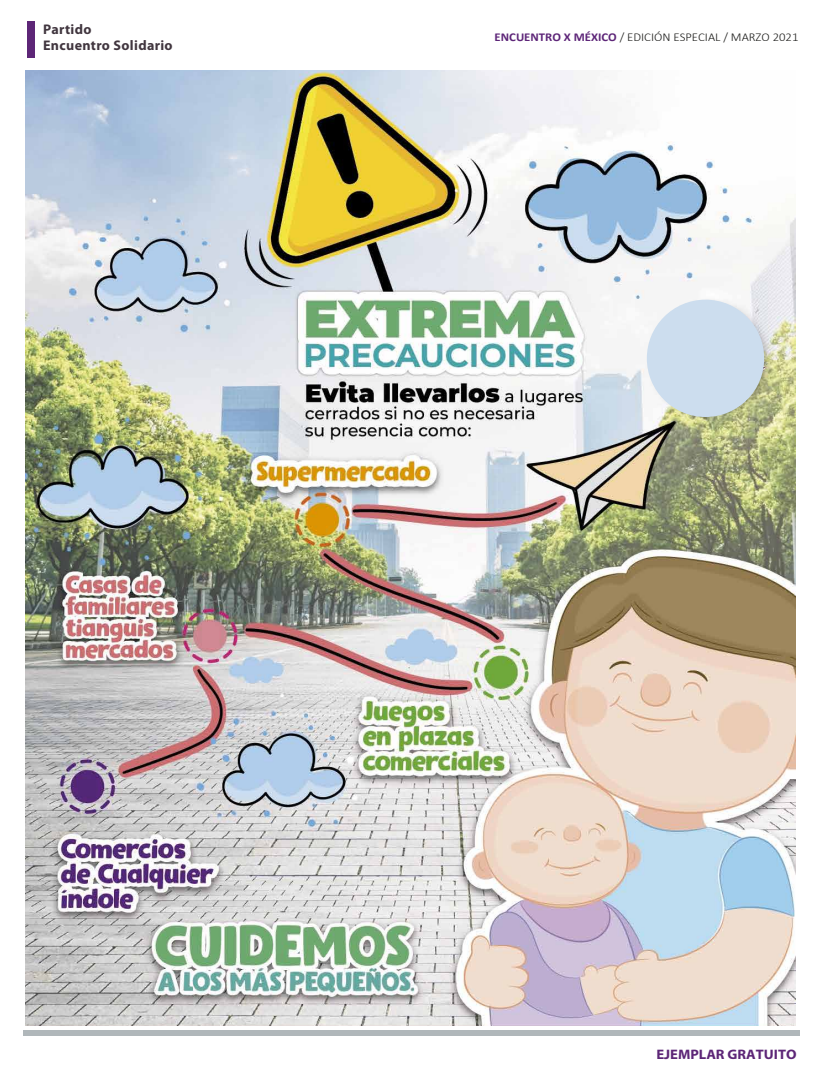
<style>
.page{position:relative;width:824px;height:1077px;background:#fff}
.page>*{position:absolute;margin:0;border:0;box-sizing:border-box;transform-origin:0 0}
.t1{font:700 14px/16.8px "Myriad Pro";letter-spacing:.025em;color:#41363f}
.t2{font:700 13.8px "Myriad Pro";color:#5d2677;scale:1.06 1}
.t3{font:300 12px "Calibri";color:#1d1d1b;scale:1.06 1}
.s1{font-weight:700;color:#5d2578}
</style>
<div class="page">
<div style="left:28px;top:21px;width:7px;height:36px;background:#5d2677"></div>
<div style="left:23px;top:1030px;width:777px;height:6px;background:#b0b7ba"></div>
<img style="left:25px;top:71px;width:770px;height:955px">
<div style="left:647px;top:300px;width:117px;height:117px;background:#cde;border-radius:50%"></div>
<p class="t1" style="left:43px;top:20px;width:131px">Partido<br>Encuentro Solidario</p>
<p class="t3" style="left:495px;top:29px;width:288px"><span class="s1">ENCUENTRO X MÉXICO</span> / EDICIÓN ESPECIAL / MARZO 2021</p>
<p class="t2" style="left:656px;top:1045px;width:134px">EJEMPLAR GRATUITO</p>
</div>
